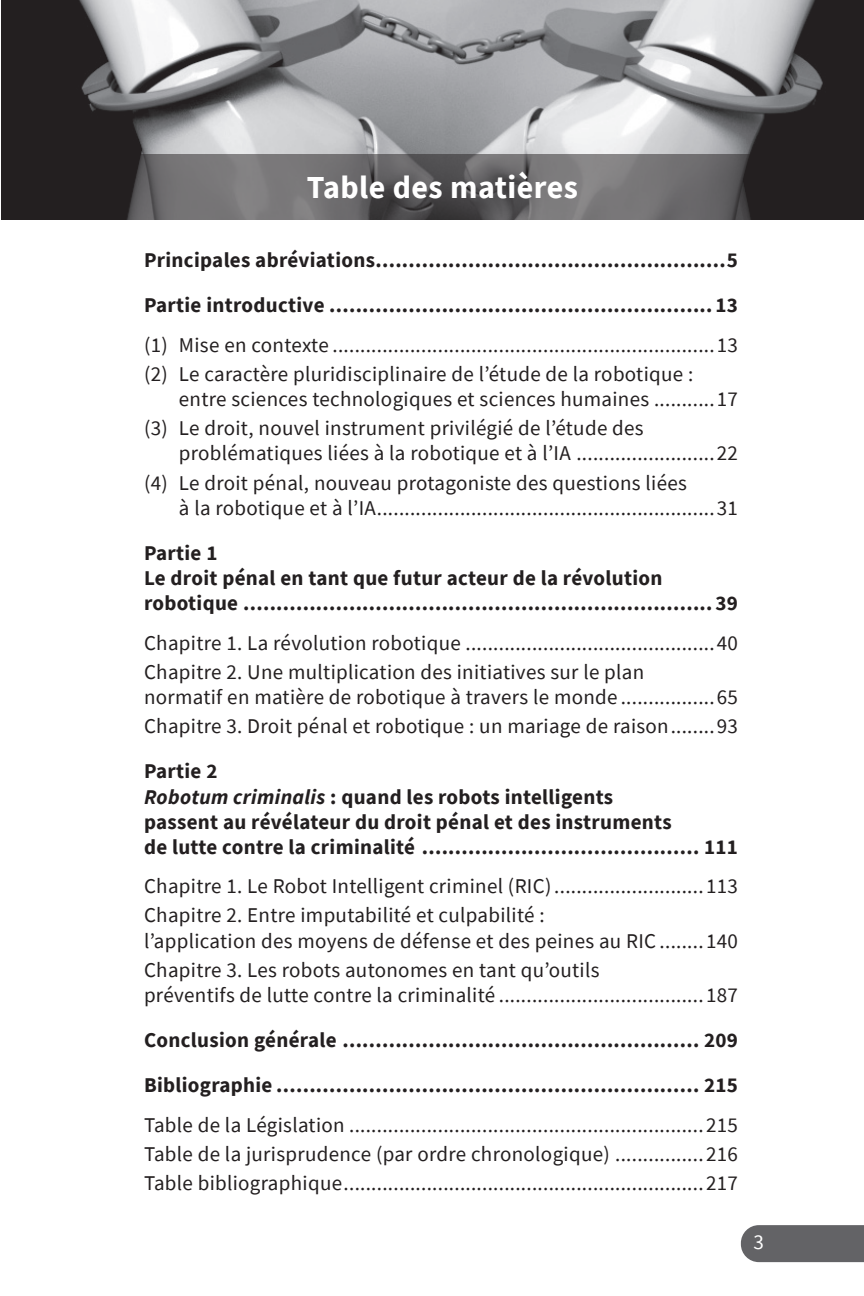
<style>
.page{position:relative;width:864px;height:1296px;background:#fff}
.page>*{position:absolute;margin:0;border:0;box-sizing:border-box;transform-origin:0 0}
.TOC_title{font:700 32px "Source Sans Pro";letter-spacing:.015em;color:#fff}
.t1{font:21px/29.2px "Source Sans Pro";letter-spacing:.015em;color:#231f20}
.t2{font:700 21px/25.2px "Source Sans Pro";letter-spacing:.015em;color:#231f20}
.t3{font:21px "Source Sans Pro";color:#fff}
.s1{font-style:italic}
.s2{font-weight:400}
</style>
<div class="page">
<div style="left:741px;top:1225px;width:123px;height:37px;background:#636366"></div>
<img style="left:1px;top:0;width:863px;height:154px">
<svg style="left:1px;top:154px;width:863px;height:66px"></svg>
<p class="TOC_title" style="left:307px;top:166px;width:273px">Table des matières</p>
<p class="t2" style="left:144px;top:247px;width:595px">Principales abréviations.....................................................5</p>
<p class="t2" style="left:144px;top:293px;width:595px">Partie introductive .......................................................... 13</p>
<p class="t1" style="left:144px;top:330px;width:596px">(1) Mise en contexte .....................................................................13</p>
<p class="t1" style="left:179px;top:361px;width:561px;line-height:25.2px;text-indent:-35px">(2) Le caractère pluridisciplinaire de l’étude de la robotique : entre sciences technologiques et sciences humaines ...........17</p>
<p class="t1" style="left:179px;top:416px;width:561px;line-height:25.2px;text-indent:-35px">(3) Le droit, nouvel instrument privilégié de l’étude des problématiques liées à la robotique et à l’IA .........................22</p>
<p class="t1" style="left:179px;top:470px;width:561px;line-height:25.2px;text-indent:-35px">(4) Le droit pénal, nouveau protagoniste des questions liées<br>à la robotique et à l’IA.............................................................31</p>
<p class="t2" style="left:144px;top:540px;width:595px">Partie 1<br>Le droit pénal en tant que futur acteur de la révolution robotique ....................................................................... 39</p>
<p class="t1" style="left:144px;top:628px;width:596px">Chapitre 1. La révolution robotique .............................................40<br>Chapitre 2. Une multiplication des initiatives sur le plan</p>
<p class="t1" style="left:144px;top:682px;width:596px">normatif en matière de robotique à travers le monde .................65<br>Chapitre 3. Droit pénal et robotique : un mariage de raison........93</p>
<p class="t2" style="left:144px;top:759px;width:595px">Partie 2<br><span class="s1">Robotum criminalis</span> : quand les robots intelligents<br>passent au révélateur du droit pénal et des instruments<br>de lutte contre la criminalité .......................................... 111</p>
<p class="t1" style="left:144px;top:872px;width:596px">Chapitre 1. Le Robot Intelligent criminel (RIC)...........................113<br>Chapitre 2. Entre imputabilité et culpabilité :</p>
<p class="t1" style="left:144px;top:926px;width:596px">l’application des moyens de défense et des peines au RIC ........140<br>Chapitre 3. Les robots autonomes en tant qu’outils</p>
<p class="t2" style="left:144px;top:972px;width:596px;line-height:45.2px;text-align:justify"><span class="s2">préventifs de lutte contre la criminalité .....................................187<br></span>Conclusion générale ...................................................... 209<br>Bibliographie ................................................................ 215</p>
<p class="t1" style="left:144px;top:1110px;width:596px;text-align:justify">Table de la Législation ................................................................215<br>Table de la jurisprudence (par ordre chronologique) ................216<br>Table bibliographique.................................................................217</p>
<p class="t3" style="left:753px;top:1229px;width:12px">3</p>
</div>
